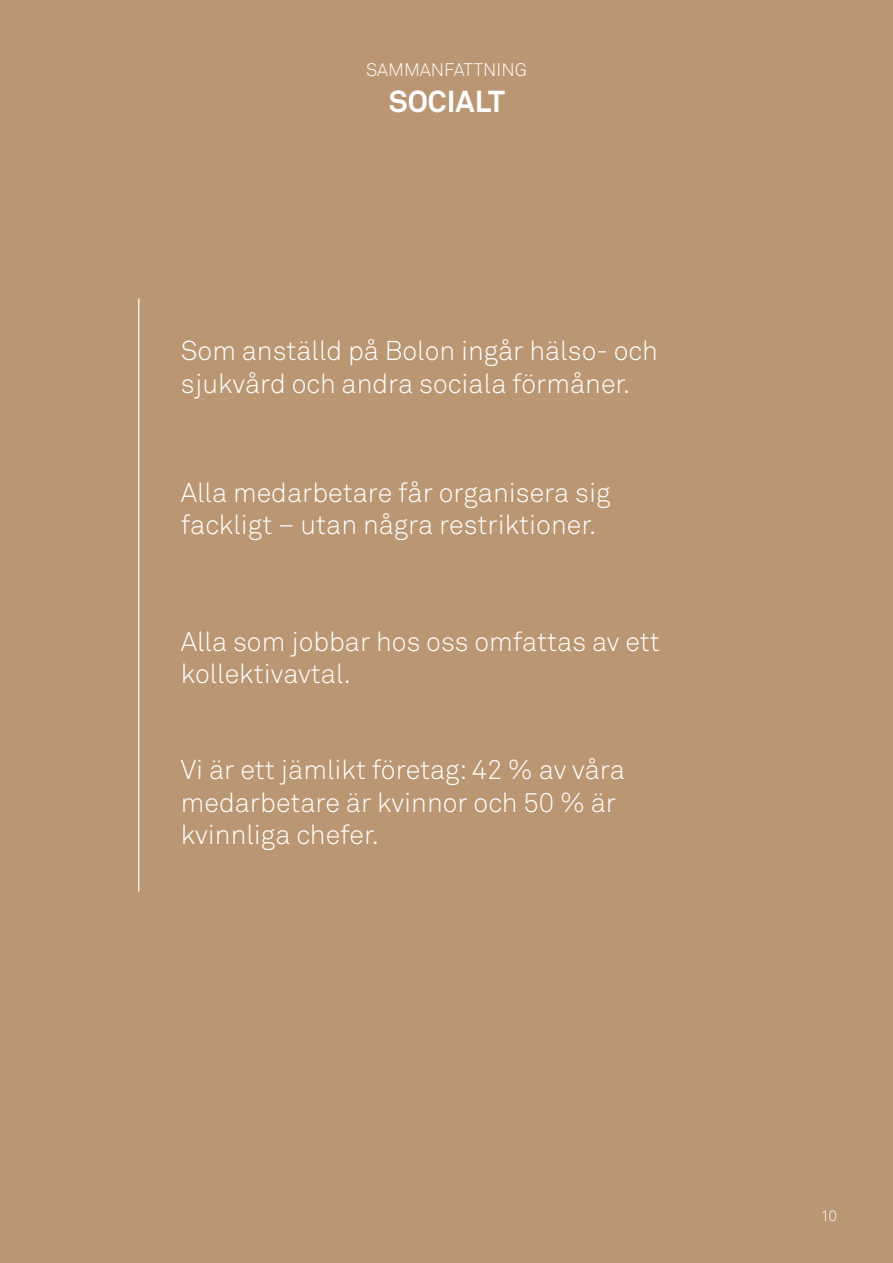
<style>
.page{position:relative;width:893px;height:1263px;background:#ba9673}
.page>*{position:absolute;margin:0;border:0;box-sizing:border-box;transform-origin:0 0}
.t1{font:700 30px "Akkurat";color:#fff}
.t2{font:300 27px/32.4px "Akkurat";color:#fff}
.t3{font:300 18px "Akkurat";color:#fff}
.t4{font:300 15px "Akkurat";color:#fff}
</style>
<div class="page">
<hr style="left:138px;top:298px;width:1px;height:593px;background:#fff">
<p class="t3" style="left:366px;top:58px;width:162px">SAMMANFATTNING</p>
<p class="t1" style="left:389px;top:82px;width:118px">SOCIALT</p>
<p class="t2" style="left:181px;top:334px;width:479px">Som anställd på Bolon ingår hälso- och sjukvård och andra sociala förmåner.</p>
<p class="t2" style="left:181px;top:476px;width:431px">Alla medarbetare får organisera sig fackligt – utan några restriktioner.</p>
<p class="t2" style="left:181px;top:625px;width:480px">Alla som jobbar hos oss omfattas av ett kollektivavtal.</p>
<p class="t2" style="left:181px;top:753px;width:446px">Vi är ett jämlikt företag: 42 % av våra medarbetare är kvinnor och 50 % är kvinnliga chefer.</p>
<p class="t4" style="left:821px;top:1206px;width:18px">10</p>
</div>
